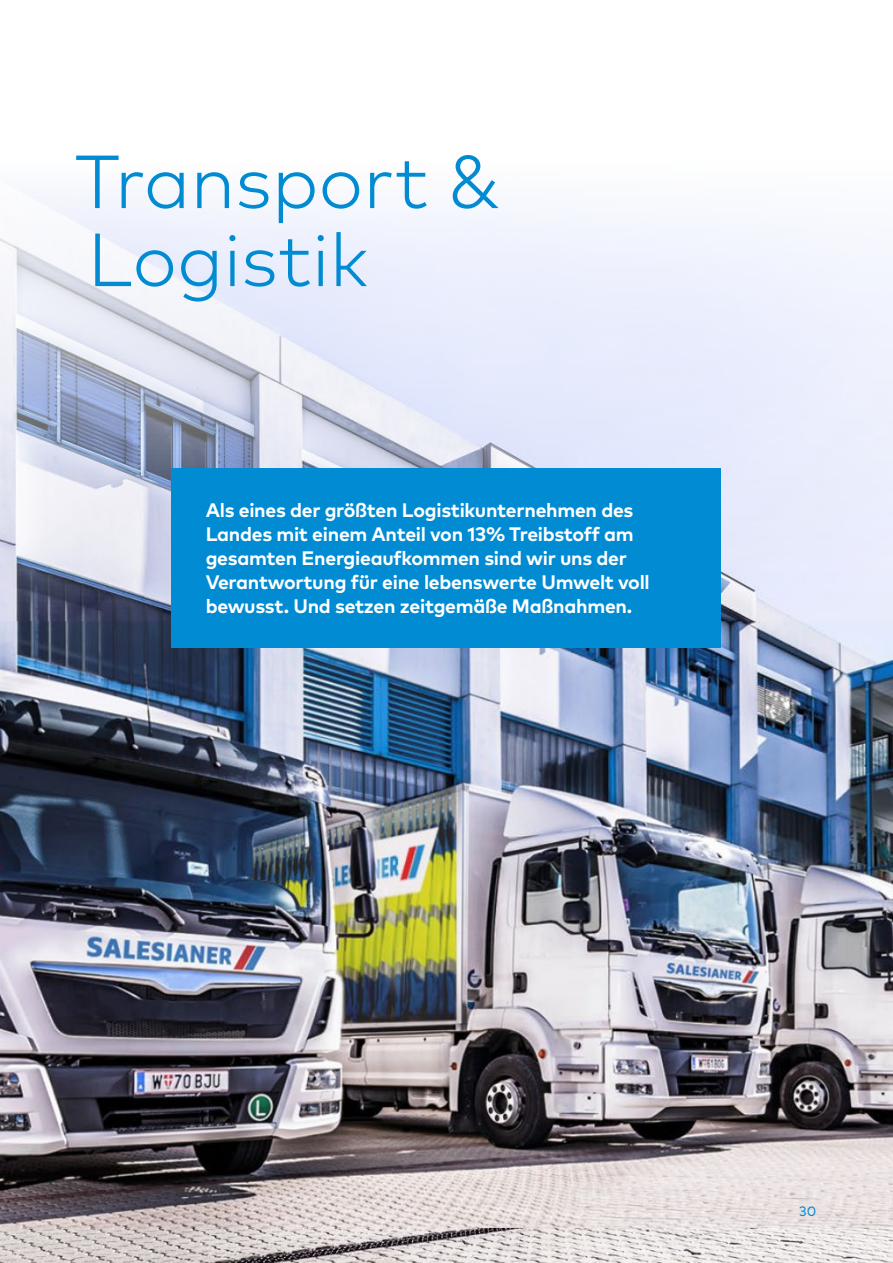
<style>
.page{position:relative;width:893px;height:1263px;background:#fff}
.page>*{position:absolute;margin:0;border:0;box-sizing:border-box;transform-origin:0 0}
.t1{font:300 75px/78px "Mark Pro";color:#008bd2}
.t2{font:700 19.5px/24px "Mark Pro";letter-spacing:-.015em;color:#fff}
.t3{font:13.5px "Mark Pro";color:#008bd2}
</style>
<div class="page">
<img style="left:0;top:192px;width:893px;height:1071px">
<div style="left:172px;top:468px;width:549px;height:179px;background:#008bd2"></div>
<h1 class="t1" style="left:75px;top:137px;width:427px">Transport &amp;<br>Logistik</h1>
<p class="t2" style="left:206px;top:497px;width:446px">Als eines der größten Logistikunternehmen des Landes mit einem Anteil von 13% Treibstoff am gesamten Energieaufkommen sind wir uns der Verantwortung für eine lebenswerte Umwelt voll bewusst. Und setzen zeitgemäße Maßnahmen.</p>
<p class="t3" style="left:799px;top:1201px;width:19px">30</p>
</div>
